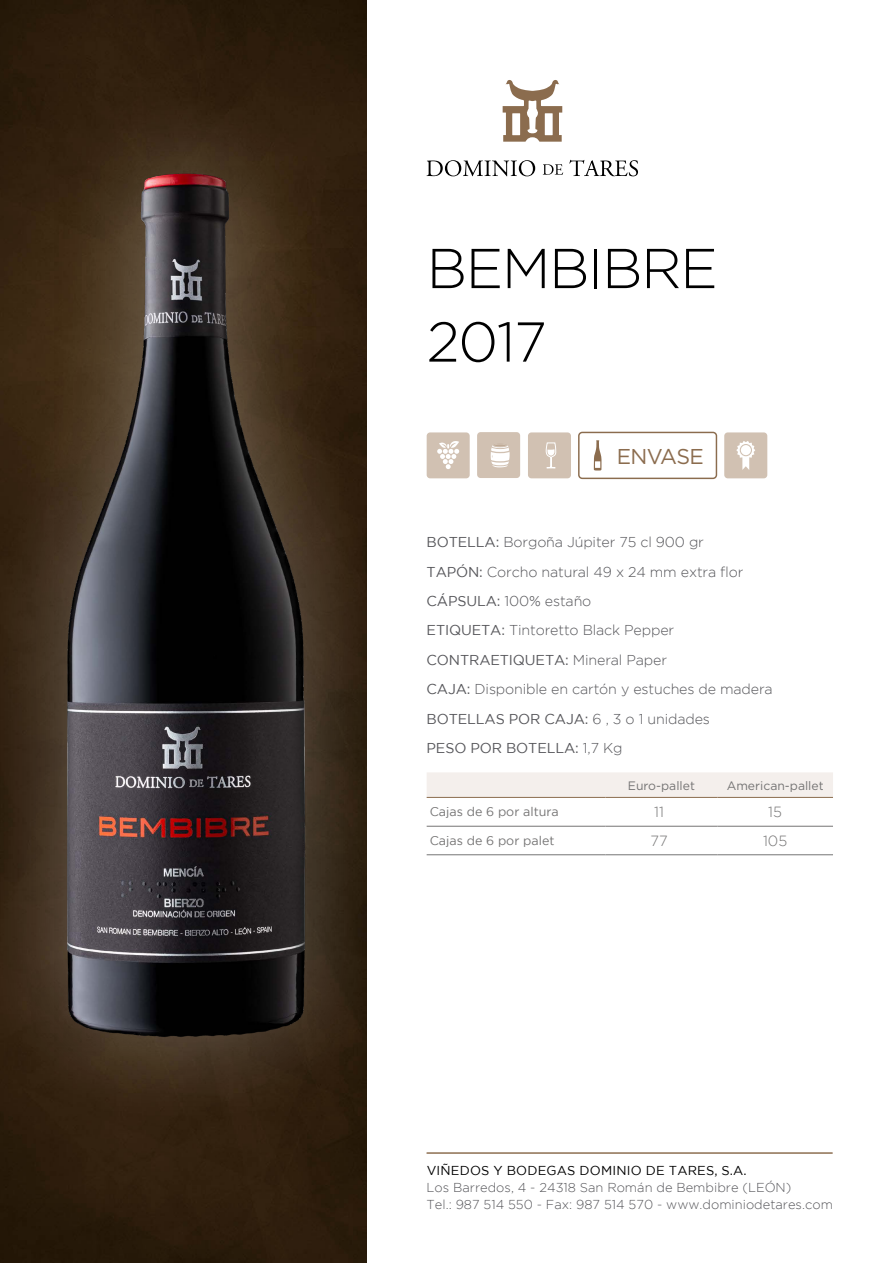
<style>
.page{position:relative;width:893px;height:1263px;background:#fff}
.page>*{position:absolute;margin:0;border:0;box-sizing:border-box;transform-origin:0 0}
.t1{font:300 56.1px/73.5px "Gotham";letter-spacing:-.025em;color:#000}
.t2{font:21.45px "Gotham";letter-spacing:-.025em;color:#8b6c4e}
.t3{font:300 14.7px "Gotham";color:#757474}
.t4{font:300 14.25px/29.4px "Gotham";letter-spacing:-.01em;color:#56565a}
.t5{font:300 12.9px/17.2px "Gotham";color:#56565a}
.t6{font:12.9px "Gotham";letter-spacing:.015em;color:#000}
.t7{font:12.45px "Gotham";color:#757474}
.t8{font:12.15px "Gotham";color:#757474}
.s1{font-weight:400}
</style>
<div class="page">
<div style="left:724px;top:432px;width:43px;height:46px;background:#d1c1b2;border-radius:3px"></div>
<div style="left:578px;top:432px;width:139px;height:47px;border:1px solid #8b6c4e;border-radius:3px"></div>
<div style="left:528px;top:432px;width:43px;height:46px;background:#d1c1b2;border-radius:3px"></div>
<div style="left:427px;top:432px;width:43px;height:46px;background:#d1c1b2;border-radius:3px"></div>
<svg style="left:437px;top:441px;width:22px;height:28px"></svg>
<svg style="left:545px;top:442px;width:12px;height:27px"></svg>
<svg style="left:594px;top:440px;width:8px;height:30px"></svg>
<svg style="left:736px;top:441px;width:19px;height:29px"></svg>
<div style="left:740px;top:444px;width:12px;height:12px;border:1px solid #d1c1b2;border-radius:50%"></div>
<hr style="left:427px;top:1152px;width:405px;height:2px;background:#8b6c4e">
<svg style="left:427px;top:160px;width:108px;height:16px"></svg>
<svg style="left:543px;top:164px;width:20px;height:11px"></svg>
<svg style="left:569px;top:160px;width:69px;height:16px"></svg>
<svg style="left:503px;top:80px;width:59px;height:62px"></svg>
<div style="left:477px;top:432px;width:43px;height:46px;background:#d1c1b2;border-radius:3px"></div>
<svg style="left:490px;top:444px;width:20px;height:23px"></svg>
<div style="left:427px;top:772px;width:406px;height:26px;background:#f4efec"></div>
<hr style="left:605px;top:797px;width:112px;height:1px;background:#8b6c4e">
<hr style="left:717px;top:797px;width:116px;height:1px;background:#8b6c4e">
<hr style="left:427px;top:826px;width:174px;height:1px;background:#757474">
<hr style="left:605px;top:826px;width:112px;height:1px;background:#757474">
<hr style="left:717px;top:826px;width:116px;height:1px;background:#757474">
<hr style="left:427px;top:854px;width:174px;height:1px;background:#757474">
<hr style="left:605px;top:854px;width:112px;height:1px;background:#757474">
<hr style="left:717px;top:854px;width:116px;height:1px;background:#757474">
<div style="left:0;top:0;width:366px;height:1263px;background:#2d1c0c"></div>
<div style="left:0;top:79px;width:403px;height:1054px;background:#fff;opacity:.3"></div>
<img style="left:54px;top:167px;width:260px;height:879px">
<h1 class="t1" style="left:427px;top:231px;width:293px">BEMBIBRE<br>2017</h1>
<h2 class="t2" style="left:617px;top:445px;width:89px">ENVASE</h2>
<p class="t4" style="left:427px;top:527px;width:348px"><span class="s1">BOTELLA:</span> Borgoña Júpiter 75 cl 900 gr<br><span class="s1">TAPÓN:</span> Corcho natural 49 x 24 mm extra flor <span class="s1">CÁPSULA:</span> 100% estaño<br><span class="s1">ETIQUETA:</span> Tintoretto Black Pepper <span class="s1">CONTRAETIQUETA:</span> Mineral Paper<br><span class="s1">CAJA:</span> Disponible en cartón y estuches de madera <span class="s1">BOTELLAS POR CAJA:</span> 6 , 3 o 1 unidades<br><span class="s1">PESO POR BOTELLA:</span> 1,7 Kg</p>
<p class="t8" style="left:628px;top:779px;width:68px">Euro-pallet</p>
<p class="t8" style="left:727px;top:779px;width:98px">American-pallet</p>
<p class="t7" style="left:430px;top:805px;width:130px">Cajas de 6 por altura</p>
<p class="t3" style="left:654px;top:804px;width:11px">11</p>
<p class="t3" style="left:768px;top:804px;width:15px">15</p>
<p class="t7" style="left:430px;top:834px;width:126px">Cajas de 6 por palet</p>
<p class="t3" style="left:651px;top:833px;width:19px">77</p>
<p class="t3" style="left:763px;top:833px;width:26px">105</p>
<p class="t6" style="left:427px;top:1163px;width:321px">VIÑEDOS Y BODEGAS DOMINIO DE TARES, S.A.</p>
<p class="t5" style="left:427px;top:1178px;width:408px">Los Barredos, 4 - 24318 San Román de Bembibre (LEÓN)<br>Tel.: 987 514 550 - Fax: 987 514 570 - www.dominiodetares.com</p>
</div>
